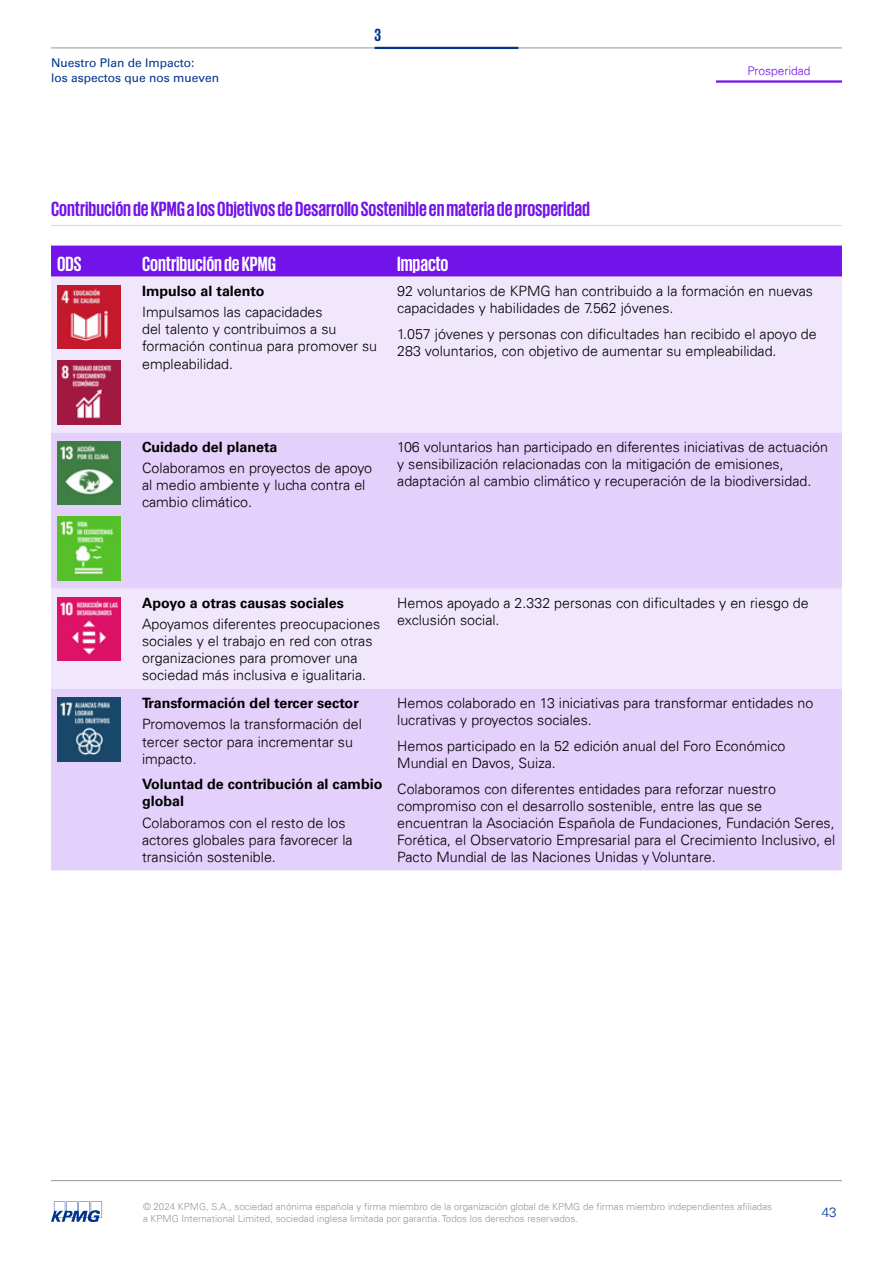
<style>
.page{position:relative;width:893px;height:1263px;background:#fff}
.page>*{position:absolute;margin:0;border:0;box-sizing:border-box;transform-origin:0 0}
.t1{font:700 21px "KPMG";color:#7213ea}
.t2{font:700 21px "KPMG";color:#fff}
.t3{font:700 18px "KPMG";color:#00338d}
.t4{font:300 14.25px/17.1px "Univers 45";color:#000}
.t5{font:700 14.25px/17.1px "Univers 65";color:#000}
.t6{font:300 13.5px "Univers 45";color:#00338d}
.t7{font:12px/14.4px "Univers 55 Roman";color:#00338d}
.t8{font:300 12px "Univers 45";color:#7213ea}
.t9{font:300 9.75px/11.7px "Univers 45";color:#989898}
</style>
<div class="page">
<hr style="left:51px;top:1180px;width:791px;height:1px;background:#989898">
<svg style="left:51px;top:1201px;width:51px;height:21px"></svg>
<hr style="left:51px;top:225px;width:791px;height:1px;background:#aceaff">
<div style="left:51px;top:246px;width:791px;height:31px;background:#7213ea"></div>
<div style="left:51px;top:277px;width:791px;height:156px;background:#f1e7fd"></div>
<svg style="left:51px;top:433px;width:791px;height:437px;background:#e6d5fb"></svg>
<img style="left:57px;top:285px;width:64px;height:64px">
<img style="left:57px;top:360px;width:64px;height:64px">
<img style="left:57px;top:441px;width:64px;height:64px">
<img style="left:57px;top:516px;width:64px;height:64px">
<img style="left:57px;top:597px;width:64px;height:64px">
<img style="left:57px;top:697px;width:64px;height:64px">
<hr style="left:51px;top:48px;width:791px;height:1px;background:#989898">
<hr style="left:375px;top:47px;width:143px;height:2px;background:#00338d">
<hr style="left:716px;top:80px;width:126px;height:3px;background:#7213ea">
<p class="t3" style="left:375px;top:26px;width:8px">3</p>
<p class="t7" style="left:51px;top:56px;width:170px">Nuestro Plan de Impacto:<br>los aspectos que nos mueven</p>
<p class="t8" style="left:747px;top:63px;width:65px">Prosperidad</p>
<h1 class="t1" style="left:51px;top:199px;width:540px">Contribución de KPMG a los Objetivos de Desarrollo Sostenible en materia de prosperidad</h1>
<h1 class="t2" style="left:57px;top:253px;width:26px">ODS</h1>
<h1 class="t2" style="left:142px;top:253px;width:135px">Contribución de KPMG</h1>
<h1 class="t2" style="left:397px;top:253px;width:53px">Impacto</h1>
<p class="t5" style="left:142px;top:282px;width:124px">Impulso al talento</p>
<p class="t4" style="left:142px;top:304px;width:237px">Impulsamos las capacidades<br>del talento y contribuimos a su formación continua para promover su empleabilidad.</p>
<p class="t4" style="left:397px;top:282px;width:417px">92 voluntarios de KPMG han contribuido a la formación en nuevas capacidades y habilidades de 7.562 jóvenes.</p>
<p class="t4" style="left:397px;top:325px;width:421px">1.057 jóvenes y personas con dificultades han recibido el apoyo de<br>283 voluntarios, con objetivo de aumentar su empleabilidad.</p>
<p class="t5" style="left:142px;top:438px;width:137px">Cuidado del planeta</p>
<p class="t4" style="left:142px;top:460px;width:232px">Colaboramos en proyectos de apoyo al medio ambiente y lucha contra el cambio climático.</p>
<p class="t4" style="left:397px;top:438px;width:432px">106 voluntarios han participado en diferentes iniciativas de actuación y sensibilización relacionadas con la mitigación de emisiones, adaptación al cambio climático y recuperación de la biodiversidad.</p>
<p class="t5" style="left:142px;top:594px;width:203px">Apoyo a otras causas sociales</p>
<p class="t4" style="left:142px;top:615px;width:240px">Apoyamos diferentes preocupaciones sociales y el trabajo en red con otras organizaciones para promover una sociedad más inclusiva e igualitaria.</p>
<p class="t5" style="left:142px;top:695px;width:218px">Transformación del tercer sector</p>
<p class="t4" style="left:142px;top:716px;width:221px">Promovemos la transformación del tercer sector para incrementar su impacto.</p>
<p class="t5" style="left:142px;top:776px;width:242px">Voluntad de contribución al cambio global</p>
<p class="t4" style="left:142px;top:814px;width:212px">Colaboramos con el resto de los actores globales para favorecer la transición sostenible.</p>
<p class="t4" style="left:397px;top:594px;width:413px">Hemos apoyado a 2.332 personas con dificultades y en riesgo de exclusión social.</p>
<p class="t4" style="left:397px;top:694px;width:418px">Hemos colaborado en 13 iniciativas para transformar entidades no lucrativas y proyectos sociales.</p>
<p class="t4" style="left:397px;top:737px;width:390px">Hemos participado en la 52 edición anual del Foro Económico<br>Mundial en Davos, Suiza.</p>
<p class="t4" style="left:397px;top:780px;width:440px">Colaboramos con diferentes entidades para reforzar nuestro compromiso con el desarrollo sostenible, entre las que se encuentran la Asociación Española de Fundaciones, Fundación Seres, Forética, el Observatorio Empresarial para el Crecimiento Inclusivo, el Pacto Mundial de las Naciones Unidas y Voluntare.</p>
<p class="t9" style="left:143px;top:1201px;width:631px">© 2024 KPMG, S.A., sociedad anónima española y firma miembro de la organización global de KPMG de firmas miembro independientes afiliadas a KPMG International Limited, sociedad inglesa limitada por garantía. Todos los derechos reservados.</p>
<p class="t6" style="left:822px;top:1204px;width:17px">43</p>
</div>
